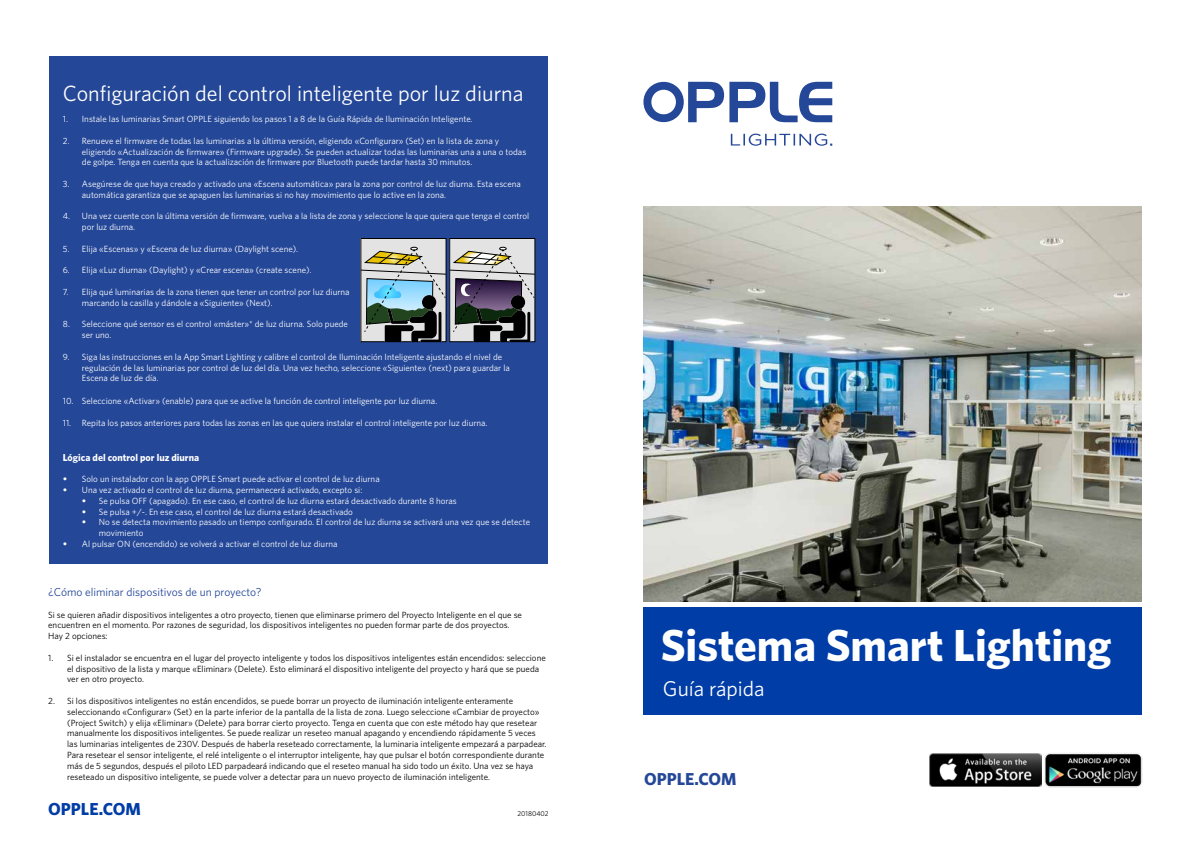
<style>
.page{position:relative;width:1191px;height:842px;background:#fff}
.page>*{position:absolute;margin:0;border:0;box-sizing:border-box;transform-origin:0 0}
.t1{font:700 45px "Whitney";color:#fff}
.t2{font:22px "Whitney";color:#fff}
.t3{font:21.3px "Whitney";color:#fff}
.t4{font:700 17.3px "Whitney";color:#244798}
.t5{font:700 17.3px "Whitney";color:#003da6}
.t6{font:11.5px "Whitney";color:#244798}
.t7{font:700 10px "Whitney";color:#fff}
.t8{font:9px/10.8px "Whitney";color:#fff}
.t9{font:9px/10.8px "Whitney";color:#000}
.t10{font:7px "Whitney";color:#000}
.s1{font-family:"Arial";font-weight:900}
</style>
<div class="page">
<img style="left:643px;top:206px;width:498px;height:396px">
<svg style="left:643px;top:81px;width:189px;height:65px"></svg>
<div style="left:643px;top:607px;width:498px;height:107px;background:#003da6"></div>
<img style="left:929px;top:753px;width:112px;height:34px">
<img style="left:1044px;top:753px;width:99px;height:35px">
<div style="left:49px;top:57px;width:498px;height:507px;background:#244798"></div>
<div style="left:361px;top:238px;width:85px;height:104px;background:#e3e3e3"></div>
<div style="left:360px;top:238px;width:86px;height:104px;border:1px solid #000"></div>
<div style="left:450px;top:238px;width:85px;height:104px;background:#e3e3e3"></div>
<div style="left:449px;top:238px;width:86px;height:104px;border:1px solid #000"></div>
<svg style="left:360px;top:247px;width:175px;height:95px"></svg>
<h2 class="t2" style="left:63px;top:78px;width:462px">Configuración del control inteligente por luz diurna</h2>
<p class="t8" style="left:63px;top:113px;width:411px">1. Instale las luminarias Smart OPPLE siguiendo los pasos 1 a 8 de la Guía Rápida de Iluminación Inteligente.</p>
<p class="t8" style="left:82px;top:135px;width:446px;text-indent:-19px">2. Renueve el firmware de todas las luminarias a la última versión, eligiendo «Configurar» (Set) en la lista de zona y eligiendo «Actualización de firmware» (Firmware upgrade). Se pueden actualizar todas las luminarias una a una o todas de golpe. Tenga en cuenta que la actualización de firmware por Bluetooth puede tardar hasta 30 minutos.</p>
<p class="t8" style="left:82px;top:178px;width:440px;text-indent:-19px">3. Asegúrese de que haya creado y activado una «Escena automática» para la zona por control de luz diurna. Esta escena automática garantiza que se apaguen las luminarias si no hay movimiento que lo active en la zona.</p>
<p class="t8" style="left:82px;top:211px;width:449px;text-indent:-19px">4. Una vez cuente con la última versión de firmware, vuelva a la lista de zona y seleccione la que quiera que tenga el control por luz diurna.</p>
<p class="t8" style="left:63px;top:243px;width:237px">5. Elija «Escenas» y «Escena de luz diurna» (Daylight scene).</p>
<p class="t8" style="left:63px;top:265px;width:250px">6. Elija «Luz diurna» (Daylight) y «Crear escena» (create scene).</p>
<p class="t8" style="left:82px;top:286px;width:269px;text-indent:-19px">7. Elija qué luminarias de la zona tienen que tener un control por luz diurna marcando la casilla y dándole a «Siguiente» (Next).</p>
<p class="t8" style="left:82px;top:319px;width:268px;text-indent:-19px">8. Seleccione qué sensor es el control «máster»* de luz diurna. Solo puede ser uno.</p>
<p class="t8" style="left:82px;top:351px;width:429px;text-indent:-19px">9. Siga las instrucciones en la App Smart Lighting y calibre el control de Iluminación Inteligente ajustando el nivel de regulación de las luminarias por control de luz del día. Una vez hecho, seleccione «Siguiente» (next) para guardar la<br>Escena de luz de día.</p>
<p class="t8" style="left:63px;top:395px;width:376px">10. Seleccione «Activar» (enable) para que se active la función de control inteligente por luz diurna.</p>
<p class="t8" style="left:63px;top:417px;width:426px">11. Repita los pasos anteriores para todas las zonas en las que quiera instalar el control inteligente por luz diurna.</p>
<p class="t7" style="left:63px;top:450px;width:138px">Lógica del control por luz diurna</p>
<p class="t8" style="left:63px;top:473px;width:318px"><span class="s1">•</span> Solo un instalador con la app OPPLE Smart puede activar el control de luz diurna</p>
<p class="t8" style="left:63px;top:484px;width:301px"><span class="s1">•</span> Una vez activado el control de luz diurna, permanecerá activado, excepto si:</p>
<p class="t8" style="left:82px;top:495px;width:376px"><span class="s1">•</span> Se pulsa OFF (apagado). En ese caso, el control de luz diurna estará desactivado durante 8 horas</p>
<p class="t8" style="left:82px;top:506px;width:273px"><span class="s1">•</span> Se pulsa +/-. En ese caso, el control de luz diurna estará desactivado</p>
<p class="t8" style="left:99px;top:517px;width:433px;text-indent:-17px"><span class="s1">•</span> No se detecta movimiento pasado un tiempo configurado. El control de luz diurna se activará una vez que se detecte movimiento</p>
<p class="t8" style="left:63px;top:538px;width:276px"><span class="s1">•</span> Al pulsar ON (encendido) se volverá a activar el control de luz diurna</p>
<p class="t6" style="left:48px;top:584px;width:215px">¿Cómo eliminar dispositivos de un proyecto?</p>
<p class="t9" style="left:48px;top:609px;width:475px">Si se quieren añadir dispositivos inteligentes a otro proyecto, tienen que eliminarse primero del Proyecto Inteligente en el que se encuentren en el momento. Por razones de seguridad, los dispositivos inteligentes no pueden formar parte de dos proyectos.<br>Hay 2 opciones:</p>
<p class="t9" style="left:67px;top:652px;width:480px;text-indent:-19px">1. Si el instalador se encuentra en el lugar del proyecto inteligente y todos los dispositivos inteligentes están encendidos: seleccione el dispositivo de la lista y marque «Eliminar» (Delete). Esto eliminará el dispositivo inteligente del proyecto y hará que se pueda ver en otro proyecto.</p>
<p class="t9" style="left:67px;top:695px;width:481px;text-indent:-19px">2. Si los dispositivos inteligentes no están encendidos, se puede borrar un proyecto de iluminación inteligente enteramente seleccionando «Configurar» (Set) en la parte inferior de la pantalla de la lista de zona. Luego seleccione «Cambiar de proyecto» (Project Switch) y elija «Eliminar» (Delete) para borrar cierto proyecto. Tenga en cuenta que con este método hay que resetear manualmente los dispositivos inteligentes. Se puede realizar un reseteo manual apagando y encendiendo rápidamente 5 veces las luminarias inteligentes de 230V. Después de haberla reseteado correctamente, la luminaria inteligente empezará a parpadear.<br>Para resetear el sensor inteligente, el relé inteligente o el interruptor inteligente, hay que pulsar el botón correspondiente durante más de 5 segundos, después el piloto LED parpadeará indicando que el reseteo manual ha sido todo un éxito. Una vez se haya reseteado un dispositivo inteligente, se puede volver a detectar para un nuevo proyecto de iluminación inteligente.</p>
<h3 class="t5" style="left:48px;top:797px;width:94px">OPPLE.COM</h3>
<p class="t10" style="left:517px;top:808px;width:32px">20180402</p>
<h1 class="t1" style="left:660px;top:615px;width:452px">Sistema Smart Lighting</h1>
<h3 class="t3" style="left:663px;top:674px;width:103px">Guía rápida</h3>
<h3 class="t4" style="left:644px;top:768px;width:94px">OPPLE.COM</h3>
</div>
